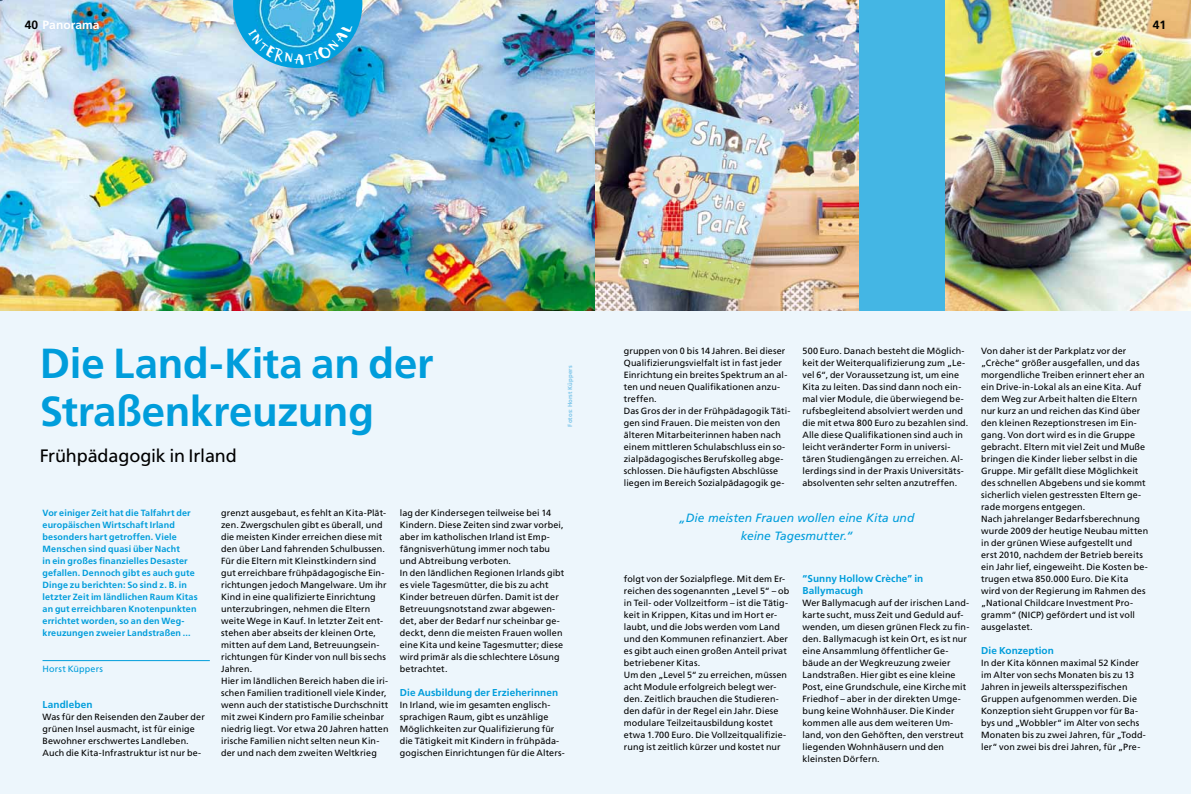
<style>
.page{position:relative;width:1191px;height:794px;background:#fff}
.page>*{position:absolute;margin:0;border:0;box-sizing:border-box;transform-origin:0 0}
.t1{font:700 42px/48px "Frutiger LT Std";letter-spacing:-.005em;color:#009ddb}
.t2{font:19px "Carumba Plain";color:#fff}
.t3{font:18px "Frutiger LT Std";letter-spacing:-.01em;color:#000}
.t4{font:italic 12px/18px "Frutiger LT Std";color:#009ddb;text-align:center}
.t5{font:700 12px "Frutiger LT Std";letter-spacing:.005em;color:#fff}
.t6{font:700 10px/12px "Frutiger LT Std";letter-spacing:.01em;color:#009ddb}
.t7{font:9px/12px "Frutiger LT Std";letter-spacing:.01em;color:#000}
.t8{font:700 9px/12px "Frutiger LT Std";letter-spacing:.015em;color:#009ddb}
.t9{font:9px "Frutiger LT Std";letter-spacing:.015em;color:#009ddb}
.t10{font:700 6px "Frutiger LT Std";letter-spacing:.025em;color:#79c4e9}
.s1{color:#000}
</style>
<div class="page">
<div style="left:595px;top:0;width:596px;height:794px;background:#edf6fc"></div>
<div style="left:0;top:0;width:595px;height:794px;background:#edf6fc"></div>
<img style="left:0;top:0;width:606px;height:310px">
<img style="left:606px;top:0;width:339px;height:310px">
<img style="left:945px;top:0;width:246px;height:310px">
<img style="left:233px;top:0;width:129px;height:68px">
<hr style="left:43px;top:660px;width:167px;height:1px;background:#009ddb">
<svg style="left:248px;top:29px;width:45px;height:35px;background:#21aade"></svg>
<svg style="left:305px;top:22px;width:48px;height:42px;background:#1ea3d9"></svg>
<h3 class="t5" style="left:25px;top:18px;width:76px"><span class="s1">40</span> Panorama</h3>
<h2 class="t2" style="left:294px;top:48px;width:12px">A</h2>
<h1 class="t1" style="left:40px;top:340px;width:395px">Die Land-Kita an der<br>Straßenkreuzung</h1>
<h3 class="t3" style="left:40px;top:445px;width:199px">Frühpädagogik in Irland</h3>
<p class="t10" style="left:566px;top:426px;width:63px;rotate:-90deg">Fotos: Horst Küppers</p>
<p class="t8" style="left:43px;top:507px;width:157px">Vor einiger Zeit hat die Talfahrt der europäischen Wirtschaft Irland besonders hart getroffen. Viele Menschen sind quasi über Nacht<br>in ein großes finanzielles Desaster gefallen. Dennoch gibt es auch gute Dinge zu berichten: So sind z. B. in letzter Zeit im ländlichen Raum Kitas an gut erreichbaren Knotenpunkten errichtet worden, so an den Weg&shy;kreuzungen zweier Landstraßen ...</p>
<p class="t9" style="left:43px;top:664px;width:62px">Horst Küppers</p>
<p class="t6" style="left:43px;top:699px;width:51px">Landleben</p>
<p class="t7" style="left:43px;top:711px;width:164px">Was für den Reisenden den Zauber der grünen Insel ausmacht, ist für einige Bewohner erschwertes Landleben.<br>Auch die Kita-Infrastruktur ist nur be-</p>
<p class="t7" style="left:221px;top:507px;width:169px">grenzt ausgebaut, es fehlt an Kita-Plät&shy;zen. Zwergschulen gibt es überall, und die meisten Kinder erreichen diese mit den über Land fahrenden Schulbussen.<br>Für die Eltern mit Kleinstkindern sind gut erreichbare frühpädagogische Ein&shy;richtungen jedoch Mangelware. Um ihr Kind in eine qualifizierte Einrichtung unterzubringen, nehmen die Eltern weite Wege in Kauf. In letzter Zeit ent&shy;stehen aber abseits der kleinen Orte, mitten auf dem Land, Betreuungsein&shy;richtungen für Kinder von null bis sechs Jahren.<br>Hier im ländlichen Bereich haben die iri&shy;schen Familien traditionell viele Kinder, wenn auch der statistische Durchschnitt mit zwei Kindern pro Familie scheinbar niedrig liegt. Vor etwa 20 Jahren hatten irische Familien nicht selten neun Kin&shy;der und nach dem zweiten Weltkrieg</p>
<p class="t7" style="left:400px;top:507px;width:166px">lag der Kindersegen teilweise bei 14<br>Kindern. Diese Zeiten sind zwar vorbei, aber im katholischen Irland ist Emp&shy;fängnisverhütung immer noch tabu und Abtreibung verboten.<br>In den ländlichen Regionen Irlands gibt es viele Tagesmütter, die bis zu acht Kinder betreuen dürfen. Damit ist der Betreuungsnotstand zwar abgewen&shy;det, aber der Bedarf nur scheinbar ge&shy;deckt, denn die meisten Frauen wollen eine Kita und keine Tagesmutter; diese wird primär als die schlechtere Lösung betrachtet.</p>
<p class="t6" style="left:400px;top:687px;width:160px">Die Ausbildung der Erzieherinnen</p>
<p class="t7" style="left:400px;top:699px;width:167px">In Irland, wie im gesamten englisch&shy;sprachigen Raum, gibt es unzählige Möglichkeiten zur Qualifizierung für die Tätigkeit mit Kindern in frühpäda&shy;gogischen Einrichtungen für die Alters-</p>
<p class="t7" style="left:624px;top:345px;width:168px">gruppen von 0 bis 14 Jahren. Bei dieser Qualifizierungsvielfalt ist in fast jeder Einrichtung ein breites Spektrum an al&shy;ten und neuen Qualifikationen anzu&shy;treffen.<br>Das Gros der in der Frühpädagogik Täti&shy;gen sind Frauen. Die meisten von den älteren Mitarbeiterinnen haben nach einem mittleren Schulabschluss ein so&shy;zialpädagogisches Berufskolleg abge&shy;schlossen. Die häufigsten Abschlüsse liegen im Bereich Sozialpädagogik ge-</p>
<p class="t7" style="left:802px;top:345px;width:167px">500 Euro. Danach besteht die Möglich&shy;keit der Weiterqualifizierung zum „Le&shy;vel 6“, der Voraussetzung ist, um eine Kita zu leiten. Das sind dann noch ein&shy;mal vier Module, die überwiegend be&shy;rufsbegleitend absolviert werden und die mit etwa 800 Euro zu bezahlen sind.<br>Alle diese Qualifikationen sind auch in leicht veränderter Form in universi&shy;tären Studiengängen zu erreichen. Al&shy;lerdings sind in der Praxis Universitäts&shy;absolventen sehr selten anzutreffen.</p>
<h3 class="t4" style="left:679px;top:509px;width:236px">„Die meisten Frauen wollen eine Kita und keine Tagesmutter.“</h3>
<p class="t7" style="left:624px;top:573px;width:167px">folgt von der Sozialpflege. Mit dem Er&shy;reichen des sogenannten „Level 5“ – ob in Teil- oder Vollzeitform – ist die Tätig&shy;keit in Krippen, Kitas und im Hort er&shy;laubt, und die Jobs werden vom Land und den Kommunen refinanziert. Aber es gibt auch einen großen Anteil privat betriebener Kitas.<br>Um den „Level 5“ zu erreichen, müssen acht Module erfolgreich belegt wer&shy;den. Zeitlich brauchen die Studieren&shy;den dafür in der Regel ein Jahr. Diese modulare Teilzeitausbildung kostet etwa 1.700 Euro. Die Vollzeitqualifizie&shy;rung ist zeitlich kürzer und kostet nur</p>
<p class="t6" style="left:802px;top:573px;width:122px">“Sunny Hollow Crèche” in<br>Ballymacugh</p>
<p class="t7" style="left:802px;top:597px;width:168px">Wer Ballymacugh auf der irischen Land&shy;karte sucht, muss Zeit und Geduld auf&shy;wenden, um diesen grünen Fleck zu fin&shy;den. Ballymacugh ist kein Ort, es ist nur eine Ansammlung öffentlicher Ge&shy;bäude an der Wegkreuzung zweier Landstraßen. Hier gibt es eine kleine Post, eine Grundschule, eine Kirche mit Friedhof – aber in der direkten Umge&shy;bung keine Wohnhäuser. Die Kinder kommen alle aus dem weiteren Um&shy;land, von den Gehöften, den verstreut liegenden Wohnhäusern und den kleinsten Dörfern.</p>
<p class="t7" style="left:981px;top:345px;width:169px">Von daher ist der Parkplatz vor der „Crèche“ größer ausgefallen, und das morgendliche Treiben erinnert eher an ein Drive-in-Lokal als an eine Kita. Auf dem Weg zur Arbeit halten die Eltern nur kurz an und reichen das Kind über den kleinen Rezeptionstresen im Ein&shy;gang. Von dort wird es in die Gruppe gebracht. Eltern mit viel Zeit und Muße bringen die Kinder lieber selbst in die Gruppe. Mir gefällt diese Möglichkeit des schnellen Abgebens und sie kommt sicherlich vielen gestressten Eltern ge&shy;rade morgens entgegen.<br>Nach jahrelanger Bedarfsberechnung wurde 2009 der heutige Neubau mitten in der grünen Wiese aufgestellt und erst 2010, nachdem der Betrieb bereits ein Jahr lief, eingeweiht. Die Kosten be&shy;trugen etwa 850.000 Euro. Die Kita wird von der Regierung im Rahmen des „National Childcare Investment Pro&shy;gramm“ (NICP) gefördert und ist voll ausgelastet.</p>
<p class="t6" style="left:981px;top:645px;width:74px">Die Konzeption</p>
<p class="t7" style="left:981px;top:657px;width:166px">In der Kita können maximal 52 Kinder im Alter von sechs Monaten bis zu 13<br>Jahren in jeweils altersspezifischen Gruppen aufgenommen werden. Die Konzeption sieht Gruppen vor für Ba&shy;bys und „Wobbler“ im Alter von sechs Monaten bis zu zwei Jahren, für „Todd&shy;ler“ von zwei bis drei Jahren, für „Pre-</p>
</div>
